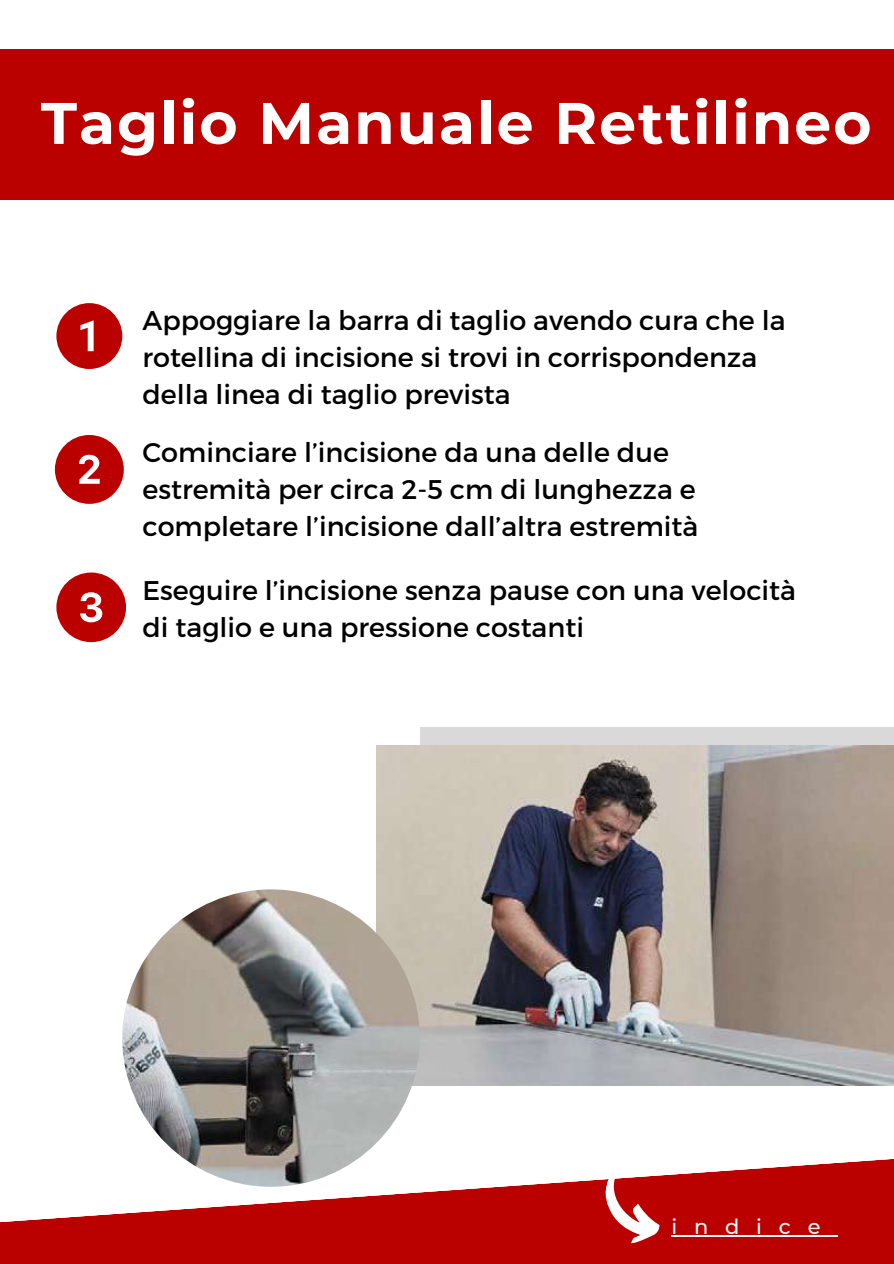
<style>
.page{position:relative;width:894px;height:1264px;background:#fff}
.page>*{position:absolute;margin:0;border:0;box-sizing:border-box;transform-origin:0 0}
.t1{font:700 58.5px "Montserrat";letter-spacing:.035em;color:#fff}
.t2{font:27px/37.2px "Montserrat";color:#000}
.t3{font:500 21px "Montserrat";letter-spacing:.8em;color:#f6f6f6}
</style>
<div class="page">
<div style="left:0;top:49px;width:893px;height:150px;background:#b00"></div>
<svg style="left:0;top:1155px;width:893px;height:108px;fill:#b00"></svg>
<svg style="left:595px;top:1155px;width:76px;height:93px"></svg>
<svg style="left:56px;top:303px;width:66px;height:66px"></svg>
<svg style="left:55px;top:435px;width:68px;height:68px"></svg>
<svg style="left:56px;top:572px;width:70px;height:70px"></svg>
<div style="left:419px;top:727px;width:474px;height:324px;background:#d9d9d9"></div>
<img style="left:376px;top:745px;width:517px;height:340px">
<img style="left:122px;top:889px;width:297px;height:297px;border-radius:50%">
<hr style="left:671px;top:1234px;width:166px;height:2px;background:#f6f6f6">
<h1 class="t1" style="left:41px;top:87px;width:832px">Taglio Manuale Rettilineo</h1>
<p class="t2" style="left:142px;top:300px;width:644px">Appoggiare la barra di taglio avendo cura che la rotellina di incisione si trovi in corrispondenza della linea di taglio prevista</p>
<p class="t2" style="left:142px;top:432px;width:557px">Cominciare l’incisione da una delle due estremità per circa 2-5 cm di lunghezza e completare l’incisione dall’altra estremità</p>
<p class="t2" style="left:142px;top:570px;width:655px">Eseguire l’incisione senza pause con una velocità di taglio e una pressione costanti</p>
<p class="t3" style="left:671px;top:1213px;width:151px">indice</p>
</div>
